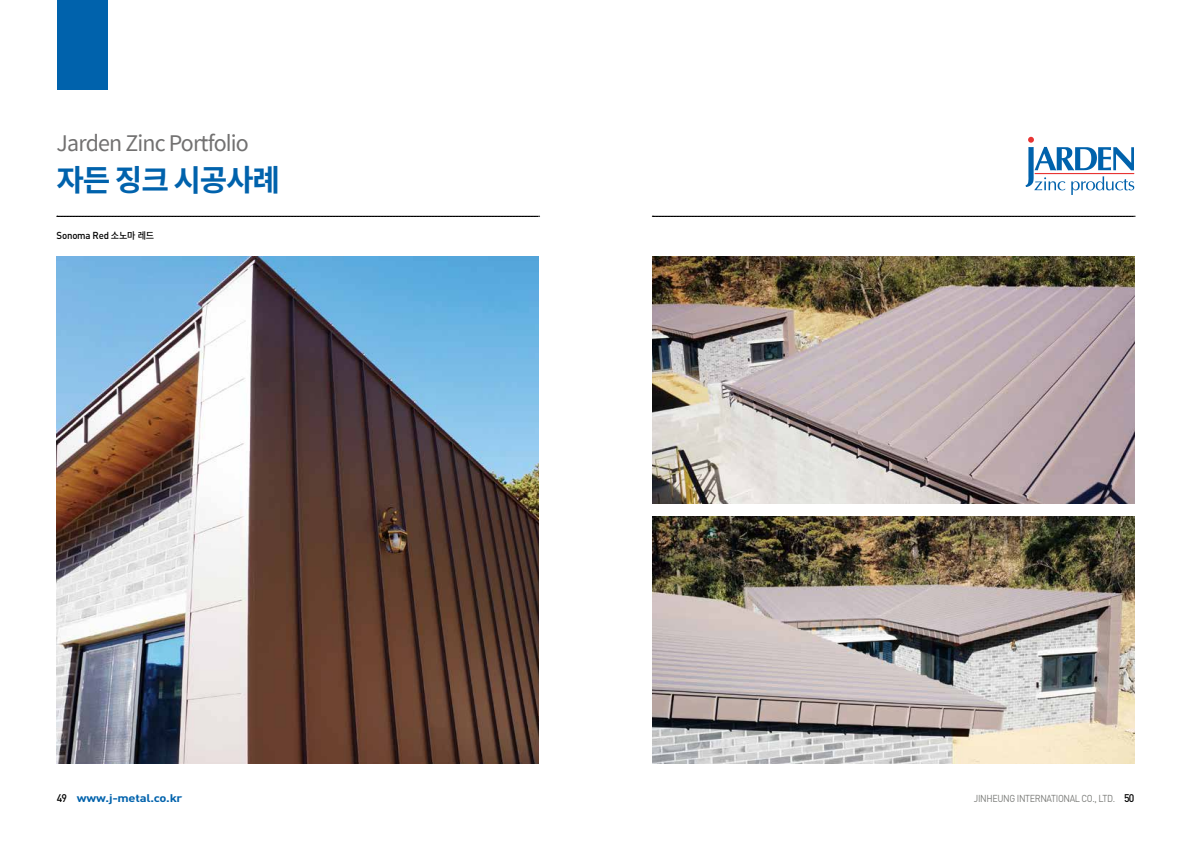
<style>
.page{position:relative;width:1191px;height:842px;background:#fff}
.page>*{position:absolute;margin:0;border:0;box-sizing:border-box;transform-origin:0 0}
.t1{font:700 30px "Spoqa Han Sans";letter-spacing:-.04em;color:#0062ac}
.t2{font:21.4px "Spoqa Han Sans";letter-spacing:-.04em;color:#727171}
.t3{font:700 11px "DIN Pro";letter-spacing:-.02em;color:#0062ac;scale:1.18 1}
.t4{font:10px "DIN Pro";letter-spacing:-.04em;color:#7a7b78;scale:.9 1}
.t5{font:500 10px "DIN Pro";letter-spacing:-.02em;color:#000;scale:.96 1}
.s1{font-family:"Source Han Sans KR";font-size:9.4px}
.s2{font-weight:500;color:#000}
.s3{font-weight:500;font-size:11px;color:#000}
</style>
<div class="page">
<img style="left:57px;top:256px;width:482px;height:508px">
<div style="left:57px;top:0;width:50px;height:89px;background:#0062ac"></div>
<svg style="left:57px;top:216px;width:482px;height:1px"></svg>
<img style="left:652px;top:256px;width:482px;height:247px">
<svg style="left:652px;top:216px;width:483px;height:1px"></svg>
<svg style="left:1025px;top:137px;width:109px;height:58px"></svg>
<img style="left:652px;top:517px;width:482px;height:247px">
<h2 class="t2" style="left:57px;top:131px;width:194px">Jarden Zinc Portfolio</h2>
<h1 class="t1" style="left:57px;top:163px;width:225px">자든 징크 시공사례</h1>
<p class="t5" style="left:57px;top:229px;width:103px">Sonoma Red <span class="s1">소노마 레드</span></p>
<p class="t3" style="left:57px;top:791px;width:108px"><span class="s2">49</span> www.j-metal.co.kr</p>
<p class="t4" style="left:974px;top:791px;width:180px">JINHEUNG INTERNATIONAL CO., LTD. <span class="s3">50</span></p>
</div>
